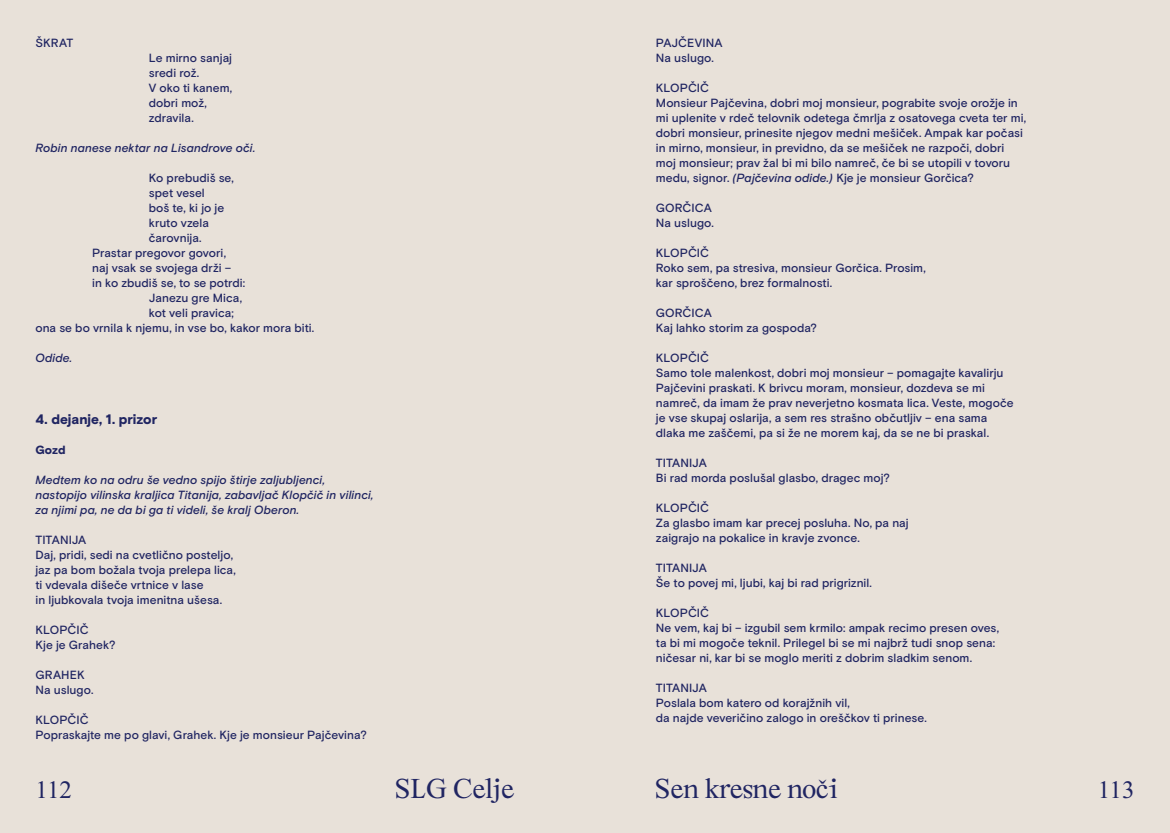
<style>
.page{position:relative;width:1170px;height:833px;background:#fff}
.page>*{position:absolute;margin:0;border:0;box-sizing:border-box;transform-origin:0 0}
.t1{font:28.75px "Slovenec";color:#202562}
.t2{font:25px "Slovenec";letter-spacing:-.02em;color:#202562}
.t3{font:900 13.75px "Basis Grotesque Pro";color:#202562}
.t4{font:500 11.88px/15px "Basis Grotesque Pro";letter-spacing:.005em;color:#202562}
.t5{font:italic 500 11.88px/15px "Basis Grotesque Pro";letter-spacing:.005em;color:#202562}
.t6{font:900 11.88px "Basis Grotesque Pro";color:#202562}
.s1{font-style:italic}
</style>
<div class="page">
<div style="left:0;top:0;width:585px;height:833px;background:#e8e1d9"></div>
<div style="left:585px;top:0;width:584px;height:833px;background:#e8e1d9"></div>
<p class="t4" style="left:35px;top:35px;width:39px">ŠKRAT</p>
<p class="t4" style="left:149px;top:50px;width:85px">Le mirno sanjaj sredi rož.<br>V oko ti kanem, dobri mož, zdravila.</p>
<p class="t5" style="left:35px;top:140px;width:221px">Robin nanese nektar na Lisandrove oči.</p>
<p class="t4" style="left:149px;top:170px;width:87px">Ko prebudiš se,</p>
<p class="t4" style="left:149px;top:185px;width:57px">spet vesel</p>
<p class="t4" style="left:149px;top:200px;width:77px">boš te, ki jo je</p>
<p class="t4" style="left:149px;top:215px;width:62px">kruto vzela</p>
<p class="t4" style="left:149px;top:230px;width:54px">čarovnija.</p>
<p class="t4" style="left:92px;top:245px;width:135px">Prastar pregovor govori,</p>
<p class="t4" style="left:92px;top:260px;width:141px">naj vsak se svojega drži –</p>
<p class="t4" style="left:92px;top:275px;width:155px">in ko zbudiš se, to se potrdi:</p>
<p class="t4" style="left:149px;top:290px;width:95px">Janezu gre Mica,</p>
<p class="t4" style="left:149px;top:305px;width:86px">kot veli pravica;</p>
<p class="t4" style="left:35px;top:320px;width:280px">ona se bo vrnila k njemu, in vse bo, kakor mora biti.</p>
<p class="t5" style="left:35px;top:350px;width:38px">Odide.</p>
<p class="t3" style="left:35px;top:411px;width:123px">4. dejanje, 1. prizor</p>
<p class="t6" style="left:35px;top:443px;width:32px">Gozd</p>
<p class="t5" style="left:35px;top:473px;width:339px">Medtem ko na odru še vedno spijo štirje zaljubljenci, nastopijo vilinska kraljica Titanija, zabavljač Klopčič in vilinci, za njimi pa, ne da bi ga ti videli, še kralj Oberon.</p>
<p class="t4" style="left:35px;top:533px;width:202px">TITANIJA<br>Daj, pridi, sedi na cvetlično posteljo, jaz pa bom božala tvoja prelepa lica, ti vdevala dišeče vrtnice v lase<br>in ljubkovala tvoja imenitna ušesa.</p>
<p class="t4" style="left:35px;top:623px;width:82px">KLOPČIČ<br>Kje je Grahek?</p>
<p class="t4" style="left:35px;top:668px;width:59px">GRAHEK<br>Na uslugo.</p>
<p class="t4" style="left:35px;top:713px;width:333px">KLOPČIČ<br>Popraskajte me po glavi, Grahek. Kje je monsieur Pajčevina?</p>
<p class="t4" style="left:656px;top:35px;width:68px">PAJČEVINA<br>Na uslugo.</p>
<p class="t4" style="left:656px;top:80px;width:372px">KLOPČIČ<br>Monsieur Pajčevina, dobri moj monsieur, pograbite svoje orožje in mi uplenite v rdeč telovnik odetega čmrlja z osatovega cveta ter mi, dobri monsieur, prinesite njegov medni mešiček. Ampak kar počasi in mirno, monsieur, in previdno, da se mešiček ne razpoči, dobri moj monsieur; prav žal bi mi bilo namreč, če bi se utopili v tovoru medu, signor. <span class="s1">(Pajčevina odide.)</span> Kje je monsieur Gorčica?</p>
<p class="t4" style="left:656px;top:200px;width:59px">GORČICA<br>Na uslugo.</p>
<p class="t4" style="left:656px;top:245px;width:271px">KLOPČIČ<br>Roko sem, pa stresiva, monsieur Gorčica. Prosim, kar sproščeno, brez formalnosti.</p>
<p class="t4" style="left:656px;top:305px;width:163px">GORČICA<br>Kaj lahko storim za gospoda?</p>
<p class="t4" style="left:656px;top:350px;width:359px">KLOPČIČ<br>Samo tole malenkost, dobri moj monsieur – pomagajte kavalirju Pajčevini praskati. K brivcu moram, monsieur, dozdeva se mi namreč, da imam že prav neverjetno kosmata lica. Veste, mogoče je vse skupaj oslarija, a sem res strašno občutljiv – ena sama dlaka me zaščemi, pa si že ne morem kaj, da se ne bi praskal.</p>
<p class="t4" style="left:656px;top:455px;width:235px">TITANIJA<br>Bi rad morda poslušal glasbo, dragec moj?</p>
<p class="t4" style="left:656px;top:500px;width:254px">KLOPČIČ<br>Za glasbo imam kar precej posluha. No, pa naj zaigrajo na pokalice in kravje zvonce.</p>
<p class="t4" style="left:656px;top:560px;width:218px">TITANIJA<br>Še to povej mi, ljubi, kaj bi rad prigriznil.</p>
<p class="t4" style="left:656px;top:605px;width:345px">KLOPČIČ<br>Ne vem, kaj bi – izgubil sem krmilo: ampak recimo presen oves, ta bi mi mogoče teknil. Prilegel bi se mi najbrž tudi snop sena: ničesar ni, kar bi se moglo meriti z dobrim sladkim senom.</p>
<p class="t4" style="left:656px;top:680px;width:272px">TITANIJA<br>Poslala bom katero od korajžnih vil,<br>da najde veveričino zalogo in oreščkov ti prinese.</p>
<h2 class="t2" style="left:35px;top:772px;width:38px">112</h2>
<h1 class="t1" style="left:394px;top:768px;width:121px">SLG Celje</h1>
<h1 class="t1" style="left:654px;top:768px;width:185px">Sen kresne noči</h1>
<h2 class="t2" style="left:1097px;top:772px;width:38px">113</h2>
</div>
